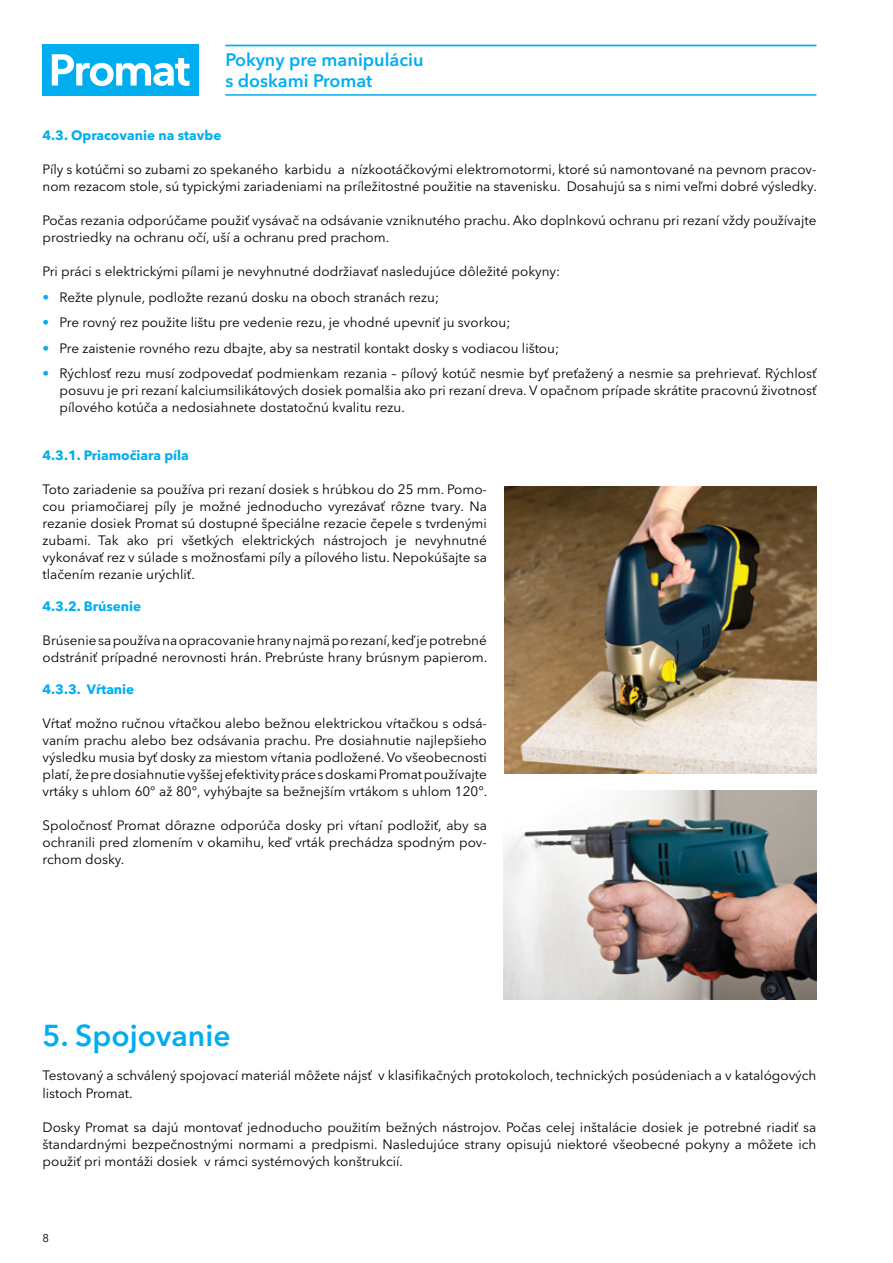
<style>
.page{position:relative;width:893px;height:1263px;background:#fff}
.page>*{position:absolute;margin:0;border:0;box-sizing:border-box;transform-origin:0 0}
.t1{font:600 30px "Avenir Next W1 G";color:#00aeef}
.t2{font:600 18px/21.3px "Avenir Next W1 G";color:#00aeef}
.t3{font:13.5px/17px "Avenir Next W1 G";color:#000;text-align:justify}
.t4{font:700 13.5px "Avenir Next W1 G";color:#00aeef}
.t5{font:11.25px "Avenir Next W1 G";color:#000}
.s1{color:#00aeef}
</style>
<div class="page">
<div style="left:43px;top:45px;width:156px;height:51px;background:#00aeef"></div>
<svg style="left:52px;top:54px;width:138px;height:32px"></svg>
<img style="left:504px;top:486px;width:312px;height:288px">
<img style="left:504px;top:791px;width:312px;height:208px">
<hr style="left:225px;top:45px;width:591px;height:1px;background:#00aeef">
<hr style="left:225px;top:94px;width:591px;height:2px;background:#00aeef">
<h2 class="t2" style="left:225px;top:49px;width:200px">Pokyny pre manipuláciu s doskami Promat</h2>
<p class="t4" style="left:43px;top:127px;width:180px">4.3. Opracovanie na stavbe</p>
<p class="t3" style="left:43px;top:161px;width:776px">Píly s kotúčmi so zubami zo spekaného karbidu a nízkootáčkovými elektromotormi, ktoré sú namontované na pevnom pracov&shy;nom rezacom stole, sú typickými zariadeniami na príležitostné použitie na stavenisku. Dosahujú sa s nimi veľmi dobré výsledky.</p>
<p class="t3" style="left:43px;top:212px;width:775px">Počas rezania odporúčame použiť vysávač na odsávanie vzniknutého prachu. Ako doplnkovú ochranu pri rezaní vždy používajte prostriedky na ochranu očí, uší a ochranu pred prachom.</p>
<p class="t3" style="left:43px;top:263px;width:519px">Pri práci s elektrickými pílami je nevyhnutné dodržiavať nasledujúce dôležité pokyny:</p>
<p class="t3" style="left:43px;top:288px;width:398px"><span class="s1">•</span> Režte plynule, podložte rezanú dosku na oboch stranách rezu;</p>
<p class="t3" style="left:43px;top:314px;width:469px"><span class="s1">•</span> Pre rovný rez použite lištu pre vedenie rezu, je vhodné upevniť ju svorkou;</p>
<p class="t3" style="left:43px;top:339px;width:518px"><span class="s1">•</span> Pre zaistenie rovného rezu dbajte, aby sa nestratil kontakt dosky s vodiacou lištou;</p>
<p class="t3" style="left:60px;top:365px;width:758px;text-indent:-17px"><span class="s1">•</span> Rýchlosť rezu musí zodpovedať podmienkam rezania – pílový kotúč nesmie byť preťažený a nesmie sa prehrievať. Rýchlosť posuvu je pri rezaní kalciumsilikátových dosiek pomalšia ako pri rezaní dreva. V opačnom prípade skrátite pracovnú životnosť pílového kotúča a nedosiahnete dostatočnú kvalitu rezu.</p>
<p class="t4" style="left:43px;top:447px;width:148px">4.3.1. Priamočiara píla</p>
<p class="t3" style="left:43px;top:481px;width:446px">Toto zariadenie sa používa pri rezaní dosiek s hrúbkou do 25 mm. Pomo&shy;cou priamočiarej píly je možné jednoducho vyrezávať rôzne tvary. Na rezanie dosiek Promat sú dostupné špeciálne rezacie čepele s tvrdenými zubami. Tak ako pri všetkých elektrických nástrojoch je nevyhnutné vykonávať rez v súlade s možnosťami píly a pílového listu. Nepokúšajte sa tlačením rezanie urýchliť.</p>
<p class="t4" style="left:43px;top:598px;width:100px">4.3.2. Brúsenie</p>
<p class="t3" style="left:43px;top:632px;width:446px">Brúsenie sa používa na opracovanie hrany najmä po rezaní, keď je potrebné odstrániť prípadné nerovnosti hrán. Prebrúste hrany brúsnym papierom.</p>
<p class="t4" style="left:43px;top:681px;width:93px">4.3.3. Vŕtanie</p>
<p class="t3" style="left:43px;top:715px;width:446px">Vŕtať možno ručnou vŕtačkou alebo bežnou elektrickou vŕtačkou s odsá&shy;vaním prachu alebo bez odsávania prachu. Pre dosiahnutie najlepšieho výsledku musia byť dosky za miestom vŕtania podložené. Vo všeobecnosti platí, že pre dosiahnutie vyššej efektivity práce s doskami Promat používajte vrtáky s uhlom 60° až 80°, vyhýbajte sa bežnejším vrtákom s uhlom 120°.</p>
<p class="t3" style="left:43px;top:817px;width:446px">Spoločnosť Promat dôrazne odporúča dosky pri vŕtaní podložiť, aby sa ochranili pred zlomením v okamihu, keď vrták prechádza spodným pov&shy;rchom dosky.</p>
<h1 class="t1" style="left:43px;top:1018px;width:190px">5. Spojovanie</h1>
<p class="t3" style="left:43px;top:1067px;width:775px">Testovaný a schválený spojovací materiál môžete nájsť v klasifikačných protokoloch, technických posúdeniach a v katalógových listoch Promat.</p>
<p class="t3" style="left:43px;top:1118px;width:775px">Dosky Promat sa dajú montovať jednoducho použitím bežných nástrojov. Počas celej inštalácie dosiek je potrebné riadiť sa štandardnými bezpečnostnými normami a predpismi. Nasledujúce strany opisujú niektoré všeobecné pokyny a môžete ich použiť pri montáži dosiek v rámci systémových konštrukcií.</p>
<p class="t5" style="left:43px;top:1231px;width:8px">8</p>
</div>
